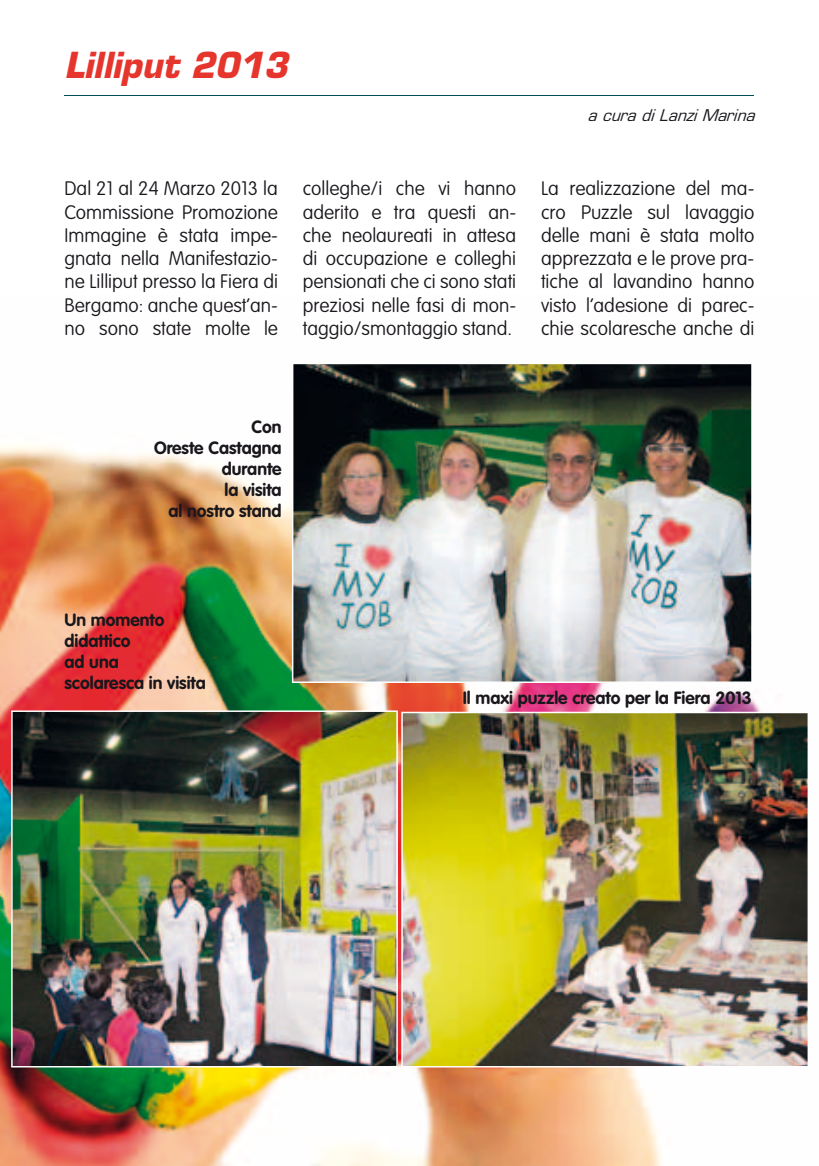
<style>
.page{position:relative;width:819px;height:1166px;background:#fff}
.page>*{position:absolute;margin:0;border:0;box-sizing:border-box;transform-origin:0 0}
.t1{font:italic 700 35px "Eurostile";color:#e5352c;scale:.96 1}
.t2{font:100 19.25px/23.3px "VAG Rounded";color:#1a171c;text-align:justify}
.t3{font:700 17.5px/21px "VAG Rounded";color:#1a171c;text-align:right}
.t4{font:italic 15.75px "Eurostile";color:#1a171c}
</style>
<div class="page">
<img style="left:0;top:445px;width:761px;height:721px">
<hr style="left:64px;top:95px;width:690px;height:1px;background:#004d5b">
<img style="left:401px;top:712px;width:407px;height:355px">
<img style="left:292px;top:364px;width:460px;height:319px">
<img style="left:11px;top:710px;width:387px;height:357px">
<h1 class="t1" style="left:64px;top:43px;width:234px">Lilliput 2013</h1>
<p class="t4" style="left:587px;top:105px;width:168px">a cura di Lanzi Marina</p>
<p class="t2" style="left:64px;top:177px;width:215px">Dal 21 al 24 Marzo 2013 la Commissione Promozione Immagine è stata impe&shy;gnata nella Manifestazio&shy;ne Lilliput presso la Fiera di Bergamo: anche quest’an&shy;no sono state molte le</p>
<p class="t2" style="left:303px;top:177px;width:215px">colleghe/i che vi hanno aderito e tra questi an&shy;che neolaureati in attesa di occupazione e colleghi pensionati che ci sono stati preziosi nelle fasi di mon&shy;taggio/smontaggio stand.</p>
<p class="t2" style="left:541px;top:177px;width:215px">La realizzazione del ma&shy;cro Puzzle sul lavaggio delle mani è stata molto apprezzata e le prove pra&shy;tiche al lavandino hanno visto l’adesione di parec&shy;chie scolaresche anche di</p>
<p class="t3" style="left:154px;top:416px;width:129px">Con<br>Oreste Castagna durante<br>la visita<br>al nostro stand</p>
<p class="t3" style="left:64px;top:610px;width:143px;text-align:left">Un momento didattico<br>ad una<br>scolaresca in visita</p>
<p class="t3" style="left:462px;top:687px;width:291px">Il maxi puzzle creato per la Fiera 2013</p>
</div>
